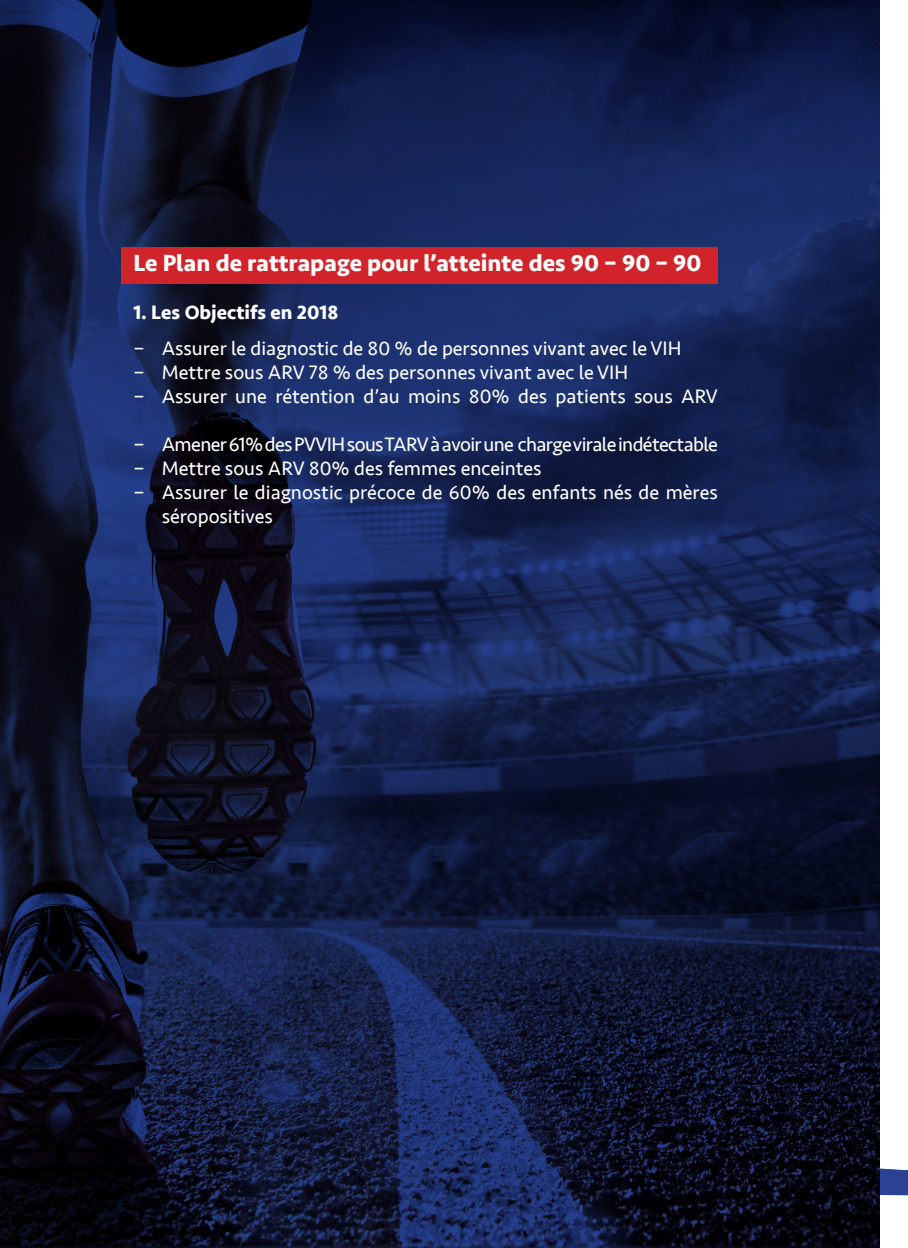
<style>
.page{position:relative;width:908px;height:1248px;background:#fff}
.page>*{position:absolute;margin:0;border:0;box-sizing:border-box;transform-origin:0 0}
.t1{font:700 24px "Seravek";color:#fff}
.t2{font:20px/24px "Seravek";color:#fff}
.t3{font:20px "Seravek";letter-spacing:-.03em;color:#fff}
.t4{font:700 20px "Seravek";color:#fff}
</style>
<div class="page">
<svg style="left:879px;top:1138px;width:28px;height:109px"></svg>
<img style="left:0;top:0;width:879px;height:1247px">
<div style="left:121px;top:247px;width:596px;height:36px;background:#d1232a"></div>
<p class="t1" style="left:133px;top:249px;width:569px">Le Plan de rattrapage pour l’atteinte des 90 – 90 – 90</p>
<p class="t4" style="left:133px;top:301px;width:206px">1. Les Objectifs en 2018</p>
<p class="t2" style="left:133px;top:337px;width:585px">− Assurer le diagnostic de 80 % de personnes vivant avec le VIH<br>− Mettre sous ARV 78 % des personnes vivant avec le VIH<br>− Assurer une rétention d’au moins 80% des patients sous ARV</p>
<p class="t3" style="left:133px;top:433px;width:585px">− Amener 61% des PVVIH sous TARV à avoir une charge virale indétectable</p>
<p class="t2" style="left:133px;top:457px;width:409px">− Mettre sous ARV 80% des femmes enceintes</p>
<p class="t2" style="left:133px;top:481px;width:585px">− Assurer le diagnostic précoce de 60% des enfants nés de mères</p>
<p class="t2" style="left:162px;top:505px;width:112px">séropositives</p>
</div>
